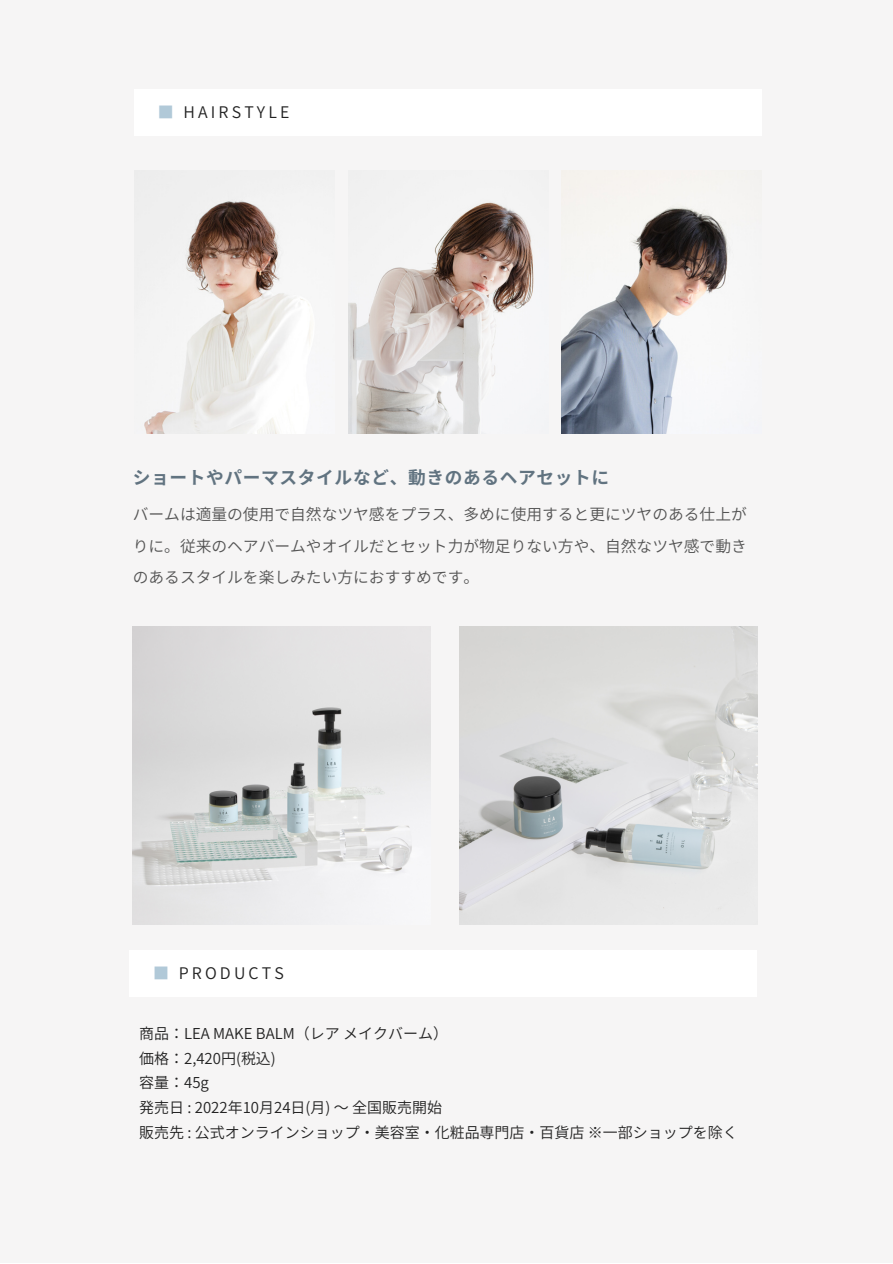
<style>
.page{position:relative;width:893px;height:1264px;background:#fff}
.page>*{position:absolute;margin:0;border:0;box-sizing:border-box;transform-origin:0 0}
.t1{font:700 17.7px "Gen Shin Gothic";letter-spacing:.035em;color:#617380}
.t2{font:15.9px "Gen Shin Gothic";letter-spacing:.2em;color:#222}
.t3{font:15.75px/31.5px "Gen Shin Gothic";color:#545454;text-align:justify}
.t4{font:15px/24.8px "Gen Shin Gothic";color:#222}
.s1{color:#b1c9d8}
</style>
<div class="page">
<div style="left:0;top:0;width:892px;height:1262px;background:#f6f5f5"></div>
<div style="left:134px;top:89px;width:627px;height:46px;background:#fff"></div>
<img style="left:348px;top:202px;width:186px;height:231px">
<img style="left:561px;top:206px;width:167px;height:227px">
<img style="left:144px;top:200px;width:159px;height:233px">
<img style="left:133px;top:626px;width:298px;height:298px">
<img style="left:459px;top:626px;width:298px;height:298px">
<div style="left:129px;top:950px;width:627px;height:46px;background:#fff"></div>
<p class="t2" style="left:158px;top:101px;width:133px"><span class="s1">■</span> HAIRSTYLE</p>
<p class="t1" style="left:133px;top:464px;width:478px">ショートやパーマスタイルなど、動きのあるヘアセットに</p>
<p class="t3" style="left:133px;top:498px;width:615px">バームは適量の使用で自然なツヤ感をプラス、多めに使用すると更にツヤのある仕上がりに。従来のヘアバームやオイルだとセット力が物足りない方や、自然なツヤ感で動きのあるスタイルを楽しみたい方におすすめです。</p>
<p class="t2" style="left:153px;top:961px;width:132px"><span class="s1">■</span> PRODUCTS</p>
<p class="t4" style="left:139px;top:1020px;width:600px">商品：LEA MAKE BALM（レアメイクバーム）<br>価格：2,420円(税込)<br>容量：45g<br>発売日 : 2022年10月24日(月) ～全国販売開始<br>販売先 : 公式オンラインショップ・美容室・化粧品専門店・百貨店 ※一部ショップを除く</p>
</div>
